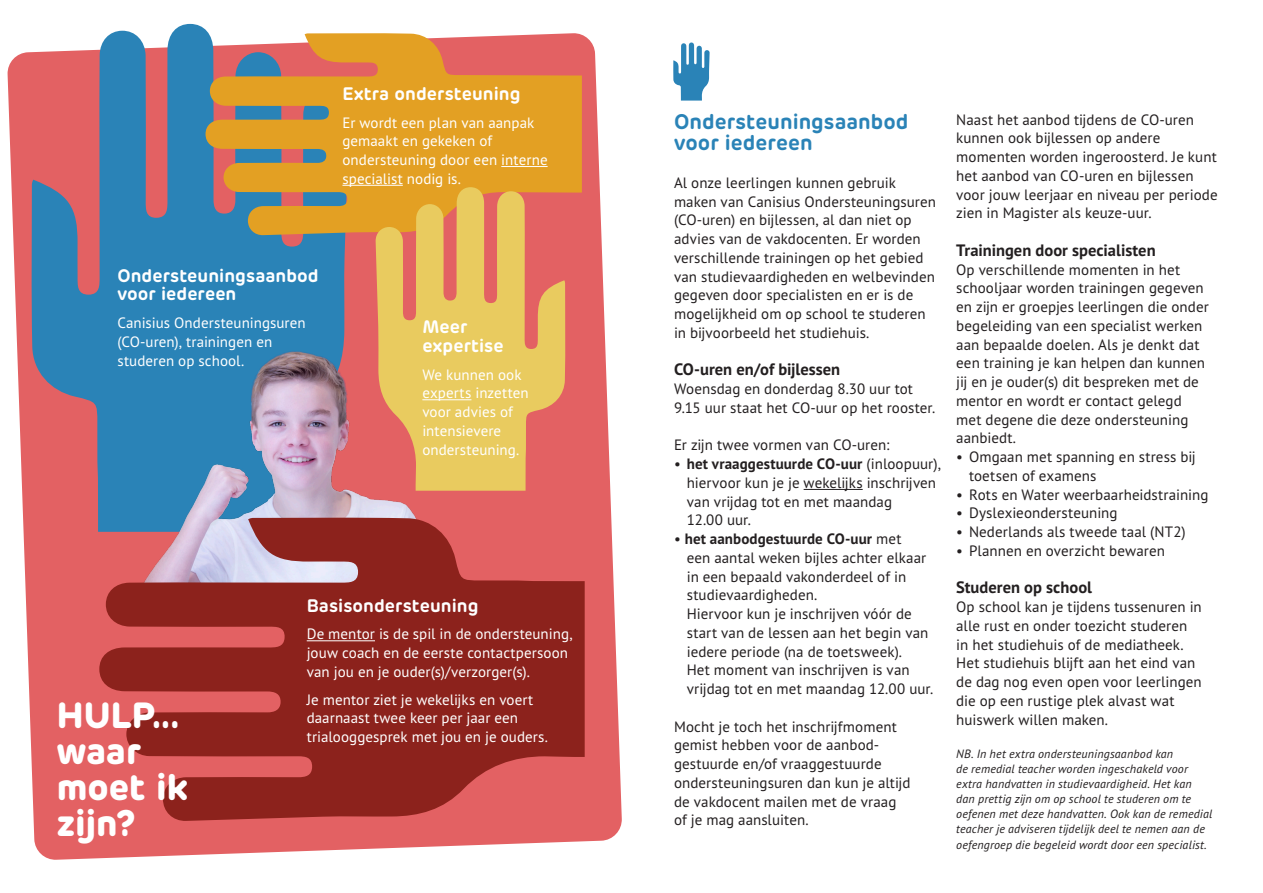
<style>
.page{position:relative;width:1263px;height:893px;background:#fff}
.page>*{position:absolute;margin:0;border:0;box-sizing:border-box;transform-origin:0 0}
.t1{font:800 36px/36px "Rubrik New";color:#fff}
.platte_inspring{font:700 21px/21px "Rubrik New";color:#2a83b7}
.platte_inspring-2{font:700 18px/18.8px "Rubrik New";letter-spacing:.005em;color:#fff}
.platte{font:700 16.5px "PT Sans Pro";color:#231f20}
.platte-2{font:15px/18.8px "PT Sans Pro";letter-spacing:.005em;color:#231f20}
.platte_inspring-3{font:15px/18.8px "PT Sans Pro";letter-spacing:.005em;color:#231f20}
.platte-3{font:15px/18.8px "PT Sans Pro";letter-spacing:.005em;color:#fff}
.platte-4{font:italic 12px/15px "PT Sans Pro";letter-spacing:.015em;color:#231f20}
.s1{font-weight:700}
</style>
<div class="page">
<svg style="left:7px;top:35px;width:615px;height:825px;fill:#e36163"></svg>
<svg style="left:31px;top:24px;width:318px;height:516px;fill:#2a83b7"></svg>
<img style="left:122px;top:324px;width:330px;height:193px">
<svg style="left:205px;top:33px;width:377px;height:202px;fill:#e3a023"></svg>
<svg style="left:99px;top:517px;width:486px;height:304px;fill:#8c221c"></svg>
<svg style="left:375px;top:187px;width:191px;height:304px;fill:#e9cb5f"></svg>
<hr style="left:804px;top:489px;width:59px;height:1px;background:#231f20">
<svg style="left:673px;top:43px;width:37px;height:58px"></svg>
<hr style="left:422px;top:399px;width:49px;height:1px;background:#fff">
<hr style="left:307px;top:640px;width:68px;height:1px;background:#fff">
<hr style="left:501px;top:166px;width:47px;height:1px;background:#fff">
<hr style="left:342px;top:185px;width:61px;height:1px;background:#fff">
<p class="platte_inspring-2" style="left:342px;top:84px;width:180px">Extra ondersteuning</p>
<p class="platte-3" style="left:342px;top:112px;width:207px">Er wordt een plan van aanpak gemaakt en gekeken of ondersteuning door een interne specialist nodig is.</p>
<p class="platte-2" style="left:956px;top:110px;width:239px">Naast het aanbod tijdens de CO-uren</p>
<p class="platte_inspring" style="left:674px;top:112px;width:236px">Ondersteuningsaanbod voor iedereen</p>
<p class="platte-2" style="left:674px;top:173px;width:263px">Al onze leerlingen kunnen gebruik maken van Canisius Ondersteuningsuren (CO-uren) en bijlessen, al dan niet op advies van de vakdocenten. Er worden verschillende trainingen op het gebied van studievaardigheden en welbevinden gegeven door specialisten en er is de mogelijkheid om op school te studeren in bijvoorbeeld het studiehuis.</p>
<p class="platte" style="left:674px;top:359px;width:168px">CO-uren en/of bijlessen</p>
<p class="platte-2" style="left:674px;top:379px;width:263px">Woensdag en donderdag 8.30 uur tot<br>9.15 uur staat het CO-uur op het rooster.</p>
<p class="platte-2" style="left:674px;top:435px;width:217px">Er zijn twee vormen van CO-uren:</p>
<p class="platte_inspring-3" style="left:687px;top:454px;width:256px;text-indent:-13px">• <span class="s1">het vraaggestuurde CO-uur</span> (inloopuur), hiervoor kun je je wekelijks inschrijven van vrijdag tot en met maandag<br>12.00 uur.</p>
<p class="platte_inspring-3" style="left:687px;top:529px;width:241px;text-indent:-13px">• <span class="s1">het aanbodgestuurde CO-uur</span> met een aantal weken bijles achter elkaar in een bepaald vakonderdeel of in studievaardigheden.</p>
<p class="platte_inspring-3" style="left:687px;top:604px;width:248px">Hiervoor kun je inschrijven vóór de start van de lessen aan het begin van iedere periode (na de toetsweek).<br>Het moment van inschrijven is van vrijdag tot en met maandag 12.00 uur.</p>
<p class="platte_inspring-3" style="left:674px;top:717px;width:238px">Mocht je toch het inschrijfmoment gemist hebben voor de aanbod&shy;gestuurde en/of vraaggestuurde ondersteuningsuren dan kun je altijd de vakdocent mailen met de vraag of je mag aansluiten.</p>
<p class="platte-2" style="left:956px;top:128px;width:263px">kunnen ook bijlessen op andere momenten worden ingeroosterd. Je kunt het aanbod van CO-uren en bijlessen voor jouw leerjaar en niveau per periode zien in Magister als keuze-uur.</p>
<p class="platte" style="left:956px;top:239px;width:201px">Trainingen door specialisten</p>
<p class="platte-2" style="left:956px;top:260px;width:254px">Op verschillende momenten in het schooljaar worden trainingen gegeven en zijn er groepjes leerlingen die onder begeleiding van een specialist werken aan bepaalde doelen. Als je denkt dat een training je kan helpen dan kunnen jij en je ouder(s) dit bespreken met de mentor en wordt er contact gelegd met degene die deze ondersteuning aanbiedt.</p>
<p class="platte_inspring-3" style="left:969px;top:447px;width:228px;text-indent:-13px">• Omgaan met spanning en stress bij toetsen of examens</p>
<p class="platte_inspring-3" style="left:956px;top:485px;width:254px">• Rots en Water weerbaarheidstraining</p>
<p class="platte_inspring-3" style="left:956px;top:503px;width:163px">• Dyslexieondersteuning</p>
<p class="platte_inspring-3" style="left:956px;top:522px;width:231px">• Nederlands als tweede taal (NT2)</p>
<p class="platte_inspring-3" style="left:956px;top:541px;width:210px">• Plannen en overzicht bewaren</p>
<p class="platte" style="left:956px;top:577px;width:137px">Studeren op school</p>
<p class="platte-2" style="left:956px;top:597px;width:247px">Op school kan je tijdens tussenuren in alle rust en onder toezicht studeren</p>
<p class="platte-2" style="left:956px;top:635px;width:247px">in het studiehuis of de mediatheek.<br>Het studiehuis blijft aan het eind van de dag nog even open voor leerlingen die op een rustige plek alvast wat huiswerk willen maken.</p>
<p class="platte-4" style="left:956px;top:746px;width:258px">NB. In het extra ondersteuningsaanbod kan<br>de remedial teacher worden ingeschakeld voor extra handvatten in studievaardigheid. Het kan dan prettig zijn om op school te studeren om te oefenen met deze handvatten. Ook kan de remedial teacher je adviseren tijdelijk deel te nemen aan de oefengroep die begeleid wordt door een specialist.</p>
<p class="platte_inspring-2" style="left:117px;top:266px;width:203px">Ondersteuningsaanbod voor iedereen</p>
<p class="platte-3" style="left:117px;top:313px;width:190px">Canisius Ondersteuningsuren</p>
<p class="platte-3" style="left:117px;top:332px;width:156px">(CO-uren), trainingen en</p>
<p class="platte-3" style="left:117px;top:350px;width:128px">studeren op school.</p>
<p class="platte_inspring-2" style="left:422px;top:317px;width:83px">Meer expertise</p>
<p class="platte-3" style="left:422px;top:364px;width:108px">We kunnen ook experts inzetten voor advies of intensievere ondersteuning.</p>
<p class="platte_inspring-2" style="left:307px;top:596px;width:173px">Basisondersteuning</p>
<p class="platte-3" style="left:307px;top:624px;width:267px">De mentor is de spil in de ondersteuning, jouw coach en de eerste contactpersoon van jou en je ouder(s)/verzorger(s).</p>
<p class="platte-3" style="left:307px;top:689px;width:243px">Je mentor ziet je wekelijks en voert daarnaast twee keer per jaar een trialooggesprek met jou en je ouders.</p>
<p class="t1" style="left:57px;top:697px;width:124px">HULP...</p>
<p class="t1" style="left:57px;top:733px;width:132px">waar moet ik zijn?</p>
</div>
